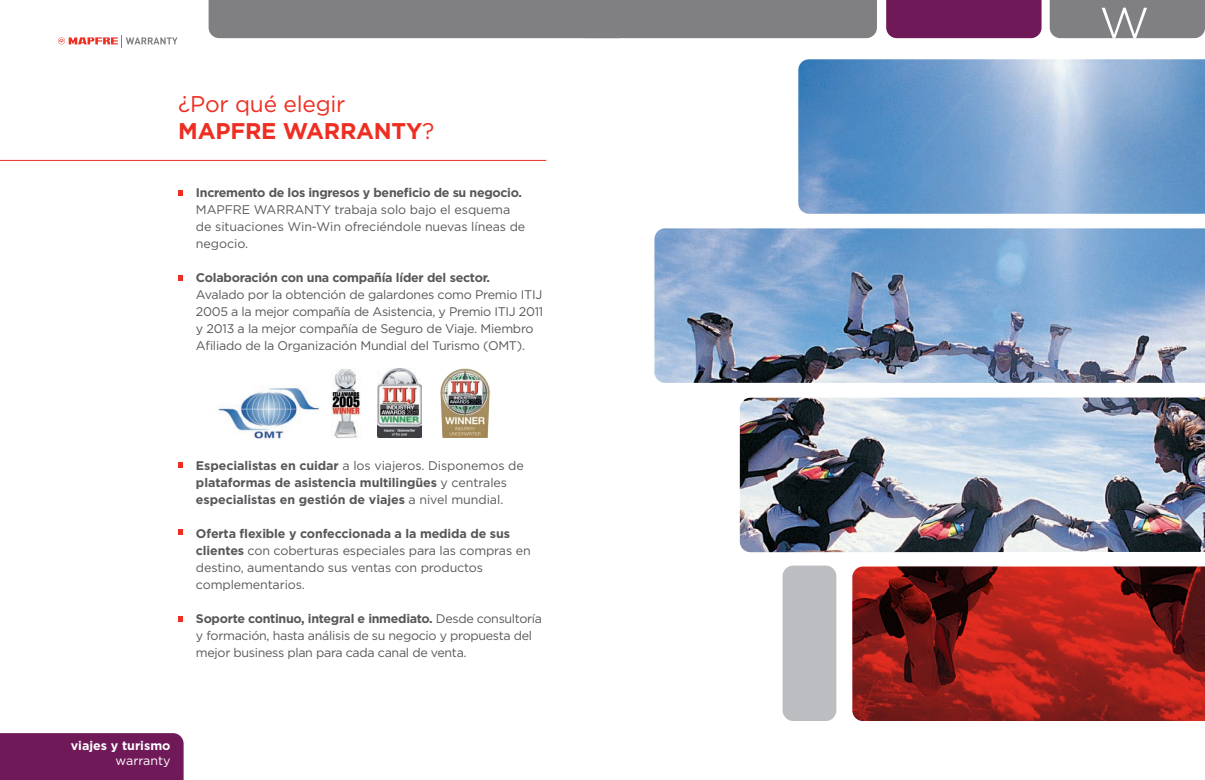
<style>
.page{position:relative;width:1205px;height:780px;background:#fff}
.page>*{position:absolute;margin:0;border:0;box-sizing:border-box;transform-origin:0 0}
.t1{font:300 59.62px "Gotham";color:#fff}
.t2{font:22.75px/27.2px "Gotham";letter-spacing:-.01em;color:#ee2e22}
.t3{font:12.5px/17px "Gotham";letter-spacing:-.02em;color:#57585a}
.t4{font:700 12.5px/17px "Gotham";letter-spacing:-.02em;color:#57585a}
.t5{font:700 12.5px "Gotham";color:#fff}
.t6{font:12.5px "Gotham";color:#fff}
.s1{font-weight:700}
.s2{font-weight:400}
</style>
<div class="page">
<div style="left:1049px;top:1px;width:155px;height:37px;background:#808083"></div>
<div style="left:886px;top:1px;width:155px;height:37px;background:#6f1959"></div>
<div style="left:0;top:733px;width:184px;height:47px;background:#6f1959"></div>
<div style="left:22px;top:739px;width:148px;height:28px;background:#6f1959"></div>
<div style="left:209px;top:1px;width:668px;height:37px;background:#808083"></div>
<svg style="left:58px;top:35px;width:120px;height:12px"></svg>
<img style="left:654px;top:59px;width:550px;height:662px">
<svg style="left:852px;top:566px;width:352px;height:155px;background:#931f19"></svg>
<div style="left:782px;top:565px;width:54px;height:156px;background:#bcbdc0;border-radius:11px"></div>
<svg style="left:178px;top:190px;width:5px;height:5px"></svg>
<svg style="left:178px;top:275px;width:5px;height:6px"></svg>
<svg style="left:178px;top:462px;width:5px;height:5px"></svg>
<svg style="left:178px;top:529px;width:5px;height:6px"></svg>
<svg style="left:178px;top:616px;width:5px;height:5px"></svg>
<hr style="left:0;top:160px;width:546px;height:1px;background:#ee2e22">
<img style="left:378px;top:369px;width:44px;height:68px">
<img style="left:332px;top:369px;width:29px;height:70px">
<img style="left:217px;top:385px;width:103px;height:54px">
<img style="left:440px;top:368px;width:50px;height:69px">
<h2 class="t2" style="left:178px;top:89px;width:258px">¿Por qué elegir<br><span class="s1">MAPFRE WARRANTY</span>?</h2>
<p class="t4" style="left:196px;top:184px;width:327px">Incremento de los ingresos y beneficio de su negocio.</p>
<p class="t3" style="left:196px;top:201px;width:331px">MAPFRE WARRANTY trabaja solo bajo el esquema de situaciones Win-Win ofreciéndole nuevas líneas de negocio.</p>
<p class="t4" style="left:196px;top:269px;width:296px">Colaboración con una compañía líder del sector.</p>
<p class="t3" style="left:196px;top:286px;width:349px">Avalado por la obtención de galardones como Premio ITIJ 2005 a la mejor compañía de Asistencia, y Premio ITIJ 2011 y 2013 a la mejor compañía de Seguro de Viaje. Miembro Afiliado de la Organización Mundial del Turismo (OMT).</p>
<p class="t4" style="left:196px;top:456px;width:329px">Especialistas en cuidar <span class="s2">a los viajeros. Disponemos de </span>plataformas de asistencia multilingües <span class="s2">y centrales </span>especialistas en gestión de viajes <span class="s2">a nivel mundial.</span></p>
<p class="t3" style="left:196px;top:524px;width:336px"><span class="s1">Oferta flexible y confeccionada a la medida de sus clientes</span> con coberturas especiales para las compras en destino, aumentando sus ventas con productos complementarios.</p>
<p class="t3" style="left:196px;top:610px;width:348px"><span class="s1">Soporte continuo, integral e inmediato.</span> Desde consultoría y formación, hasta análisis de su negocio y propuesta del mejor business plan para cada canal de venta.</p>
<p class="t5" style="left:71px;top:737px;width:101px">viajes y turismo</p>
<p class="t6" style="left:116px;top:752px;width:56px">warranty</p>
<h1 class="t1" style="left:1098px;top:-21px;width:53px">w</h1>
</div>
